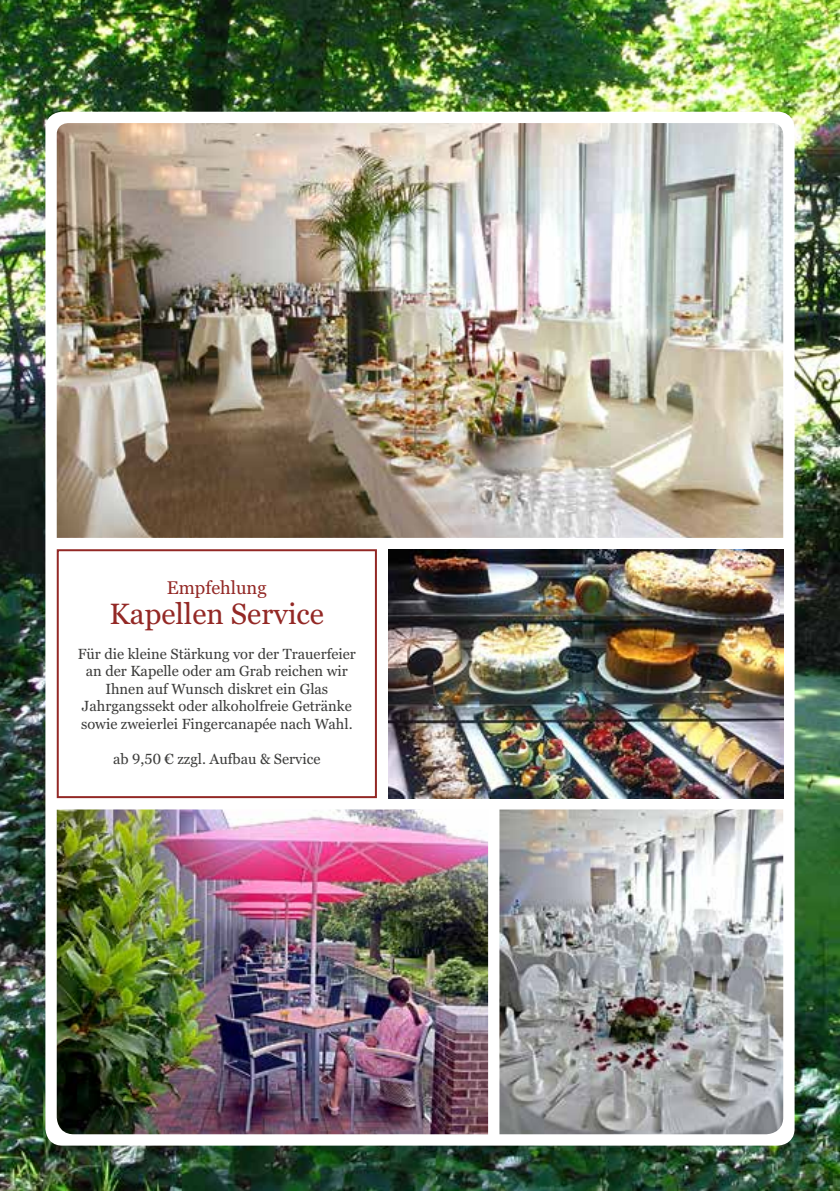
<style>
.page{position:relative;width:840px;height:1191px;background:#fff}
.page>*{position:absolute;margin:0;border:0;box-sizing:border-box;transform-origin:0 0}
.t1{font:29.2px "Georgia Pro";color:#932825}
.t2{font:18.2px "Georgia Pro";color:#932825}
.t3{font:14.6px/17.6px "Georgia Pro";color:#3c3c3b;text-align:center}
</style>
<div class="page">
<img style="left:0;top:0;width:839px;height:1191px">
<div style="left:45px;top:112px;width:749px;height:1033px;background:#fff;border-radius:17px"></div>
<img style="left:499px;top:809px;width:283px;height:325px">
<img style="left:57px;top:123px;width:725px;height:415px">
<img style="left:57px;top:809px;width:431px;height:325px">
<img style="left:388px;top:549px;width:394px;height:249px">
<div style="left:57px;top:549px;width:320px;height:249px;border:2px solid #932825"></div>
<p class="t2" style="left:167px;top:578px;width:101px">Empfehlung</p>
<h1 class="t1" style="left:110px;top:597px;width:216px">Kapellen Service</h1>
<p class="t3" style="left:78px;top:645px;width:279px">Für die kleine Stärkung vor der Trauerfeier an der Kapelle oder am Grab reichen wir Ihnen auf Wunsch diskret ein Glas Jahrgangssekt oder alkoholfreie Getränke sowie zweierlei Fingercanapée nach Wahl.</p>
<p class="t3" style="left:113px;top:751px;width:209px">ab 9,50 € zzgl. Aufbau &amp; Service</p>
</div>
